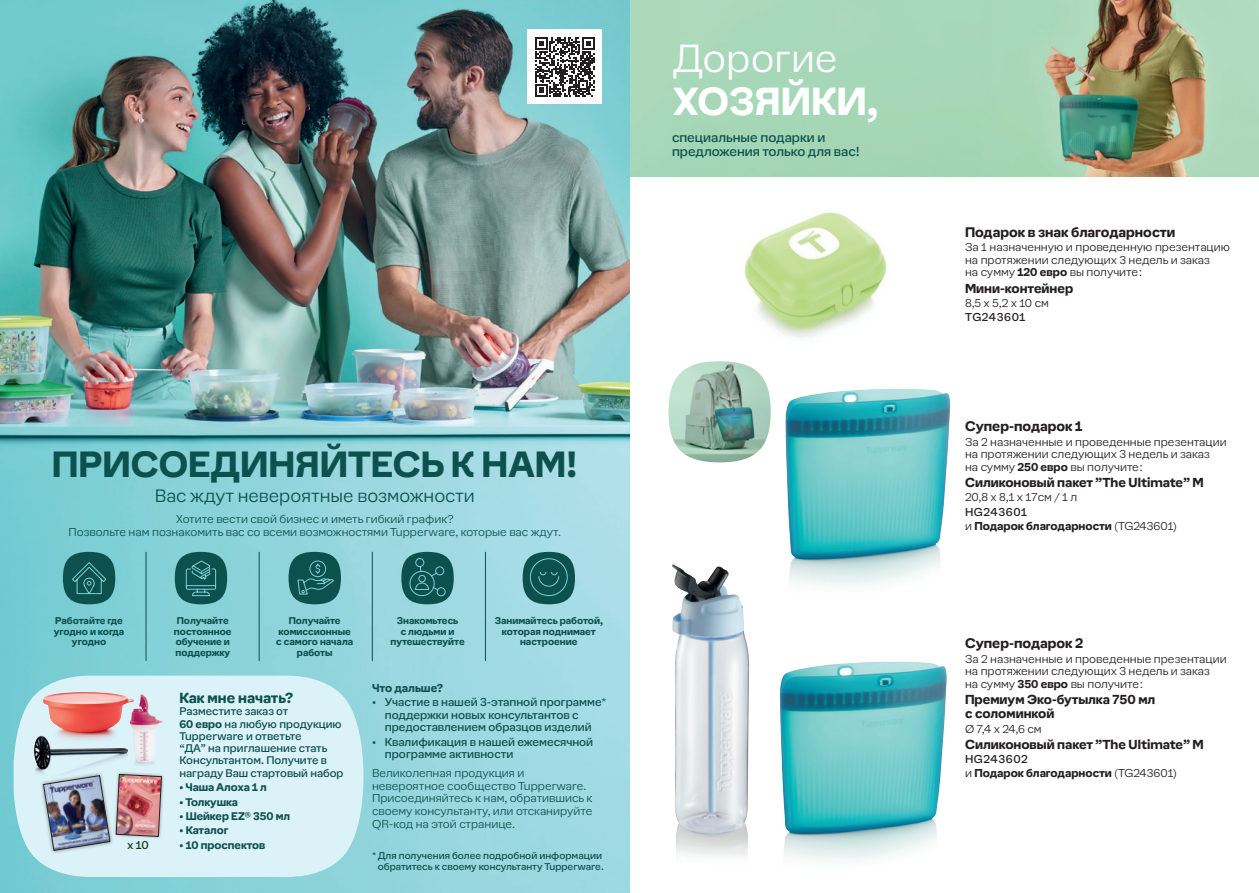
<style>
.page{position:relative;width:1259px;height:893px;background:#fff}
.page>*{position:absolute;margin:0;border:0;box-sizing:border-box;transform-origin:0 0}
.t1{font:700 36px "Earl Sans";color:#fff}
.t2{font:300 36px "Earl Sans";color:#fff}
.t3{font:700 33.45px "Earl Sans";color:#0d514e}
.t4{font:300 16.5px "Earl Sans";color:#0d514e}
.t5{font:700 13.5px "Earl Sans";color:#0d514e}
.t6{font:700 12.75px "Earl Sans";color:#231f20}
.t7{font:700 12px/14.4px "Earl Sans";color:#231f20}
.t8{font:12px/14.4px "Earl Sans";color:#0d514e}
.t9{font:300 10.5px/12.6px "Earl Sans";color:#231f20}
.t10{font:300 10.5px/12.6px "Earl Sans";color:#0d514e;text-align:center}
.t11{font:10.5px/12.6px "Earl Sans";color:#0d514e}
.t12{font:700 10.5px/14.2px "Earl Sans";color:#231f20}
.t13{font:700 10.5px "Earl Sans";color:#0d514e}
.t14{font:10.5px "Earl Sans";letter-spacing:.055em;color:#231f20}
.t15{font:10.5px "Earl Sans";color:#14391a}
.t16{font:10.2px/12.3px "Earl Sans";color:#0d514e}
.t17{font:700 10.2px "Earl Sans";color:#0d514e}
.t18{font:700 9px/10.8px "Earl Sans";color:#0d514e;text-align:center}
.t19{font:9px/10.8px "Earl Sans";color:#0d514e;text-align:right}
.s1{font-weight:700}
.s2{font-weight:400}
.s3{font-weight:300}
</style>
<div class="page">
<img style="left:629px;top:0;width:630px;height:177px">
<img style="left:672px;top:564px;width:77px;height:293px">
<img style="left:785px;top:389px;width:165px;height:198px">
<img style="left:744px;top:212px;width:143px;height:126px">
<img style="left:780px;top:662px;width:167px;height:199px">
<img style="left:668px;top:361px;width:102px;height:101px">
<img style="left:0;top:0;width:629px;height:893px">
<svg style="left:14px;top:676px;width:349px;height:201px;fill:#dcf2f9"></svg>
<div style="left:175px;top:552px;width:52px;height:52px;background:#0d514e;border-radius:50%"></div>
<div style="left:288px;top:552px;width:53px;height:52px;background:#0d514e;border-radius:50%"></div>
<div style="left:401px;top:552px;width:53px;height:52px;background:#0d514e;border-radius:50%"></div>
<svg style="left:409px;top:558px;width:37px;height:38px"></svg>
<div style="left:522px;top:552px;width:53px;height:52px;background:#0d514e;border-radius:50%"></div>
<svg style="left:530px;top:558px;width:38px;height:38px"></svg>
<svg style="left:186px;top:560px;width:30px;height:36px"></svg>
<svg style="left:297px;top:560px;width:37px;height:34px"></svg>
<div style="left:63px;top:552px;width:52px;height:52px;background:#0d514e;border-radius:50%"></div>
<svg style="left:72px;top:562px;width:34px;height:32px"></svg>
<hr style="left:146px;top:552px;width:1px;height:109px;background:#0d514e">
<hr style="left:259px;top:552px;width:1px;height:109px;background:#0d514e">
<hr style="left:372px;top:552px;width:1px;height:109px;background:#0d514e">
<hr style="left:485px;top:552px;width:1px;height:109px;background:#0d514e">
<div style="left:528px;top:30px;width:74px;height:74px;background:#fff"></div>
<svg style="left:535px;top:37px;width:60px;height:60px"></svg>
<div style="left:113px;top:771px;width:52px;height:69px;background:#231f20;opacity:.5"></div>
<img style="left:116px;top:774px;width:46px;height:63px">
<div style="left:39px;top:772px;width:75px;height:82px;background:#231f20;opacity:.5"></div>
<img style="left:43px;top:781px;width:67px;height:69px">
<img style="left:43px;top:732px;width:86px;height:3px">
<img style="left:43px;top:692px;width:91px;height:40px">
<img style="left:34px;top:735px;width:96px;height:46px">
<img style="left:34px;top:735px;width:94px;height:34px">
<img style="left:129px;top:694px;width:34px;height:73px">
<img style="left:130px;top:694px;width:33px;height:68px">
<h1 class="t2" style="left:672px;top:29px;width:167px">Дорогие</h1>
<h1 class="t1" style="left:672px;top:70px;width:208px">ХОЗЯЙКИ,</h1>
<p class="t8" style="left:672px;top:129px;width:189px">специальные подарки и предложения только для вас!</p>
<h2 class="t3" style="left:52px;top:435px;width:527px">ПРИСОЕДИНЯЙТЕСЬ К НАМ!</h2>
<h3 class="t4" style="left:155px;top:482px;width:322px">Вас ждут невероятные возможности</h3>
<p class="t10" style="left:69px;top:512px;width:494px">Хотите вести свой бизнес и иметь гибкий график?<br>Позвольте нам познакомить вас со всеми возможностями Tupperware, которые вас ждут.</p>
<p class="t18" style="left:54px;top:614px;width:72px">Работайте где угодно и когда угодно</p>
<p class="t18" style="left:174px;top:614px;width:59px">Получайте постоянное обучение и поддержку</p>
<p class="t18" style="left:276px;top:614px;width:78px">Получайте комиссионные с самого начала работы</p>
<p class="t18" style="left:390px;top:614px;width:76px">Знакомьтесь<br>с людьми и путешествуйте</p>
<p class="t18" style="left:495px;top:614px;width:110px">Занимайтесь работой, которая поднимает настроение</p>
<p class="t15" style="left:127px;top:836px;width:23px">x 10</p>
<p class="t5" style="left:179px;top:686px;width:115px">Как мне начать?</p>
<p class="t16" style="left:179px;top:705px;width:166px">Разместите заказ от<br><span class="s1">60 евро</span> на любую продукцию<br>Tupperware и ответьте<br>“ДА” на приглашение стать<br>Консультантом. Получите в награду Ваш стартовый набор</p>
<p class="t17" style="left:179px;top:779px;width:89px">• Чаша Алоха 1 л</p>
<p class="t17" style="left:179px;top:793px;width:60px">• Толкушка</p>
<p class="t17" style="left:179px;top:807px;width:112px">• Шейкер EZ<sup>®</sup> 350 мл</p>
<p class="t17" style="left:179px;top:822px;width:51px">• Каталог</p>
<p class="t17" style="left:179px;top:836px;width:87px">• 10 проспектов</p>
<p class="t13" style="left:372px;top:679px;width:73px">Что дальше?</p>
<p class="t11" style="left:385px;top:695px;width:223px;text-indent:-13px">• Участие в нашей 3-этапной программе* поддержки новых консультантов с предоставлением образцов изделий</p>
<p class="t11" style="left:385px;top:734px;width:210px;text-indent:-13px">• Квалификация в нашей ежемесячной программе активности</p>
<p class="t10" style="left:372px;top:766px;width:222px;text-align:left">Великолепная продукция и невероятное сообщество Tupperware.<br>Присоединяйтесь к нам, обратившись к своему консультанту, или отсканируйте QR-код на этой странице.</p>
<p class="t19" style="left:372px;top:850px;width:233px">* Для получения более подробной информации обратитесь к своему консультанту Tupperware.</p>
<p class="t6" style="left:965px;top:221px;width:212px">Подарок в знак благодарности</p>
<p class="t9" style="left:965px;top:240px;width:266px">За 1 назначенную и проведенную презентацию на протяжении следующих 3 недель и заказ<br>на сумму <span class="s1">120 евро</span> вы получите:</p>
<p class="t7" style="left:965px;top:280px;width:110px">Мини-контейнер</p>
<p class="t9" style="left:965px;top:296px;width:85px">8,5 x 5,2 x 10 см</p>
<p class="t14" style="left:965px;top:308px;width:62px">TG243601</p>
<p class="t6" style="left:965px;top:415px;width:119px">Супер-подарок 1</p>
<p class="t9" style="left:965px;top:435px;width:263px">За 2 назначенные и проведенные презентации на протяжении следующих 3 недель и заказ<br>на сумму <span class="s1">250 евро</span> вы получите:</p>
<p class="t7" style="left:965px;top:474px;width:240px">Силиконовый пакет ”The Ultimate” M</p>
<p class="t9" style="left:965px;top:490px;width:114px">20,8 x 8,1 x 17см / 1 л</p>
<p class="t12" style="left:965px;top:503px;width:213px"><span class="s2">HG243601<br></span><span class="s3">и</span> Подарок благодарности <span class="s3">(TG243601)</span></p>
<p class="t6" style="left:965px;top:632px;width:120px">Супер-подарок 2</p>
<p class="t9" style="left:965px;top:652px;width:263px">За 2 назначенные и проведенные презентации на протяжении следующих 3 недель и заказ<br>на сумму <span class="s1">350 евро</span> вы получите:</p>
<p class="t7" style="left:965px;top:691px;width:192px">Премиум Эко-бутылка 750 мл с соломинкой</p>
<p class="t9" style="left:965px;top:722px;width:78px">Ø 7,4 x 24,6 см</p>
<p class="t7" style="left:965px;top:736px;width:240px">Силиконовый пакет ”The Ultimate” M</p>
<p class="t12" style="left:965px;top:751px;width:213px"><span class="s2">HG243602<br></span><span class="s3">и</span> Подарок благодарности <span class="s3">(TG243601)</span></p>
</div>
